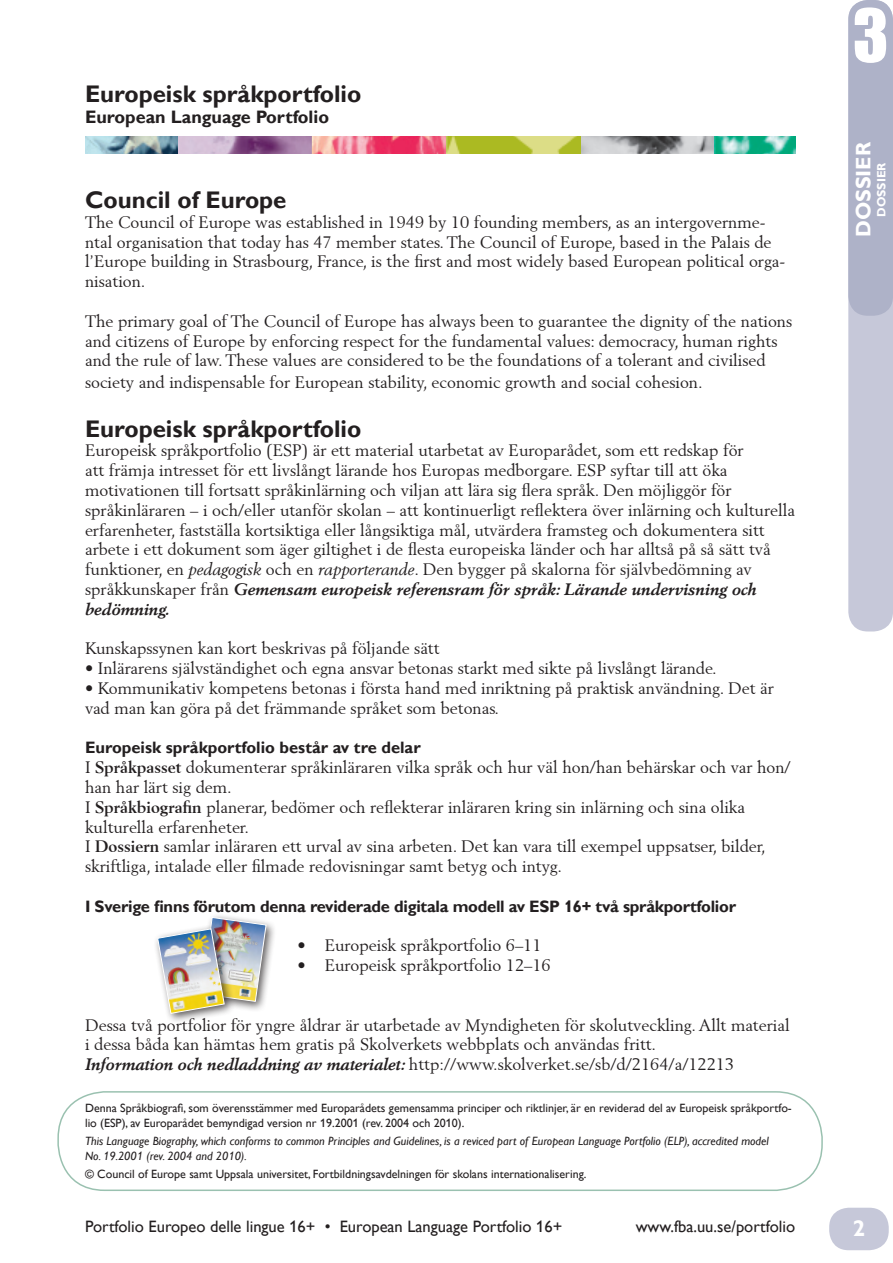
<style>
.page{position:relative;width:893px;height:1263px;background:#fff}
.page>*{position:absolute;margin:0;border:0;box-sizing:border-box;transform-origin:0 0}
.t1{font:67.5px "Impact";color:#fff}
.ESP_rubrik{font:700 24px "Gill Alt One";color:#231f20}
.ESP_underrubrik{font:700 22.5px "Gill Alt One";color:#fff}
.t2{font:700 21px "Gill Alt One";color:#fff}
.ESP_rubrik-2{font:700 18px "Gill Alt One";color:#231f20}
.ESP_bröd{font:16.5px/19.8px "Berling";color:#231f20}
.ESP_underrubrik-2{font:700 16.5px "Gill Alt One";letter-spacing:-.015em;color:#231f20}
.t3{font:16.5px "Gill Alt One";color:#231f20}
.ESP_tabell_rutor_che{font:12px/14.4px "Gill Alt One";color:#231f20}
.ESP_tabell_rutor_che-2{font:italic 12px/14.4px "Gill Alt One";color:#231f20}
.t4{font:700 12px "Gill Alt One";color:#fff}
.s1{font-style:italic}
.s2{font-weight:700;font-style:italic}
.s3{font-weight:700}
</style>
<div class="page">
<div style="left:829px;top:1208px;width:60px;height:42px;background:#c6c8d9;border-radius:20px"></div>
<img style="left:85px;top:137px;width:710px;height:16px">
<div style="left:848px;top:0;width:45px;height:631px;background:#c6c8d9;border-radius:20px"></div>
<div style="left:848px;top:0;width:45px;height:316px;background:#aeb2c8;border-radius:20px"></div>
<div style="left:57px;top:1091px;width:766px;height:100px;border:2px solid #9ac1b0;border-radius:46px"></div>
<div style="left:196px;top:912px;width:81px;height:100px;background:#231f20;opacity:.75"></div>
<div style="left:153px;top:924px;width:82px;height:100px;background:#231f20;opacity:.75"></div>
<img style="left:157px;top:917px;width:110px;height:97px">
<p class="ESP_rubrik" style="left:85px;top:80px;width:278px">Europeisk språkportfolio</p>
<p class="ESP_rubrik-2" style="left:85px;top:107px;width:246px">European Language Portfolio</p>
<p class="ESP_rubrik" style="left:85px;top:186px;width:203px">Council of Europe</p>
<p class="ESP_bröd" style="left:85px;top:212px;width:702px">The Council of Europe was established in 1949 by 10 founding members, as an intergovernme&shy;ntal organisation that today has 47 member states. The Council of Europe, based in the Palais de l’Europe building in Strasbourg, France, is the first and most widely based European political orga&shy;nisation.</p>
<p class="ESP_bröd" style="left:85px;top:311px;width:709px">The primary goal of The Council of Europe has always been to guarantee the dignity of the nations and citizens of Europe by enforcing respect for the fundamental values: democracy, human rights and the rule of law. These values are considered to be the foundations of a tolerant and civilised</p>
<p class="ESP_bröd" style="left:85px;top:372px;width:619px">society and indispensable for European stability, economic growth and social cohesion.</p>
<p class="ESP_rubrik" style="left:85px;top:415px;width:278px">Europeisk språkportfolio</p>
<p class="ESP_bröd" style="left:85px;top:440px;width:711px">Europeisk språkportfolio (ESP) är ett material utarbetat av Europarådet, som ett redskap för<br>att främja intresset för ett livslångt lärande hos Europas medborgare. ESP syftar till att öka motivationen till fortsatt språkinlärning och viljan att lära sig flera språk. Den möjliggör för språkinläraren – i och/eller utanför skolan – att kontinuerligt reflektera över inlärning och kulturella erfarenheter, fastställa kortsiktiga eller långsiktiga mål, utvärdera framsteg och dokumentera sitt arbete i ett dokument som äger giltighet i de flesta europeiska länder och har alltså på så sätt två funktioner, en <span class="s1">pedagogisk</span> och en <span class="s1">rapporterande</span>. Den bygger på skalorna för självbedömning av språkkunskaper från <span class="s2">Gemensam europeisk referensram för språk: Lärande undervisning och bedömning.</span></p>
<p class="ESP_bröd" style="left:85px;top:638px;width:356px">Kunskapssynen kan kort beskrivas på följande sätt</p>
<p class="ESP_bröd" style="left:85px;top:658px;width:633px">• Inlärarens självständighet och egna ansvar betonas starkt med sikte på livslångt lärande.</p>
<p class="ESP_bröd" style="left:85px;top:678px;width:690px">• Kommunikativ kompetens betonas i första hand med inriktning på praktisk användning. Det är vad man kan göra på det främmande språket som betonas.</p>
<p class="ESP_underrubrik-2" style="left:85px;top:738px;width:337px">Europeisk språkportfolio består av tre delar</p>
<p class="ESP_bröd" style="left:85px;top:757px;width:707px">I <span class="s3">Språkpasset</span> dokumenterar språkinläraren vilka språk och hur väl hon/han behärskar och var hon/ han har lärt sig dem.</p>
<p class="ESP_bröd" style="left:85px;top:797px;width:662px">I <span class="s3">Språkbiografin</span> planerar, bedömer och reflekterar inläraren kring sin inlärning och sina olika kulturella erfarenheter.</p>
<p class="ESP_bröd" style="left:85px;top:836px;width:682px">I <span class="s3">Dossiern</span> samlar inläraren ett urval av sina arbeten. Det kan vara till exempel uppsatser, bilder, skriftliga, intalade eller filmade redovisningar samt betyg och intyg.</p>
<p class="ESP_underrubrik-2" style="left:85px;top:897px;width:653px">I Sverige finns förutom denna reviderade digitala modell av ESP 16+ två språkportfolior</p>
<p class="ESP_bröd" style="left:298px;top:935px;width:245px">• Europeisk språkportfolio 6–11</p>
<p class="ESP_bröd" style="left:298px;top:955px;width:255px">• Europeisk språkportfolio 12–16</p>
<p class="ESP_bröd" style="left:85px;top:1015px;width:706px">Dessa två portfolior för yngre åldrar är utarbetade av Myndigheten för skolutveckling. Allt material i dessa båda kan hämtas hem gratis på Skolverkets webbplats och användas fritt.</p>
<p class="ESP_bröd" style="left:85px;top:1054px;width:651px"><span class="s2">Information och nedladdning av materialet:</span> http://www.skolverket.se/sb/d/2164/a/12213</p>
<p class="ESP_tabell_rutor_che" style="left:85px;top:1101px;width:708px">Denna Språkbiografi, som överensstämmer med Europarådets gemensamma principer och riktlinjer, är en reviderad del av Europeisk språkportfo&shy;lio (ESP), av Europarådet bemyndigad version nr 19.2001 (rev. 2004 och 2010).</p>
<p class="ESP_tabell_rutor_che-2" style="left:85px;top:1134px;width:685px">This Language Biography, which conforms to common Principles and Guidelines, is a reviced part of European Language Portfolio (ELP), accredited model<br>No. 19.2001 (rev. 2004 and 2010).</p>
<p class="ESP_tabell_rutor_che" style="left:85px;top:1167px;width:503px">© Council of Europe samt Uppsala universitet, Fortbildningsavdelningen för skolans internationalisering.</p>
<p class="t1" style="left:853px;top:-17px;width:37px">3</p>
<p class="t2" style="left:851px;top:237px;width:97px;rotate:-90deg">DOSSIER</p>
<p class="t4" style="left:874px;top:217px;width:56px;rotate:-90deg">DOSSIER</p>
<p class="t3" style="left:85px;top:1217px;width:479px">Portfolio Europeo delle lingue 16+ • European Language Portfolio 16+</p>
<p class="t3" style="left:636px;top:1217px;width:161px">www.fba.uu.se/portfolio</p>
<p class="ESP_underrubrik" style="left:853px;top:1215px;width:14px">2</p>
</div>
